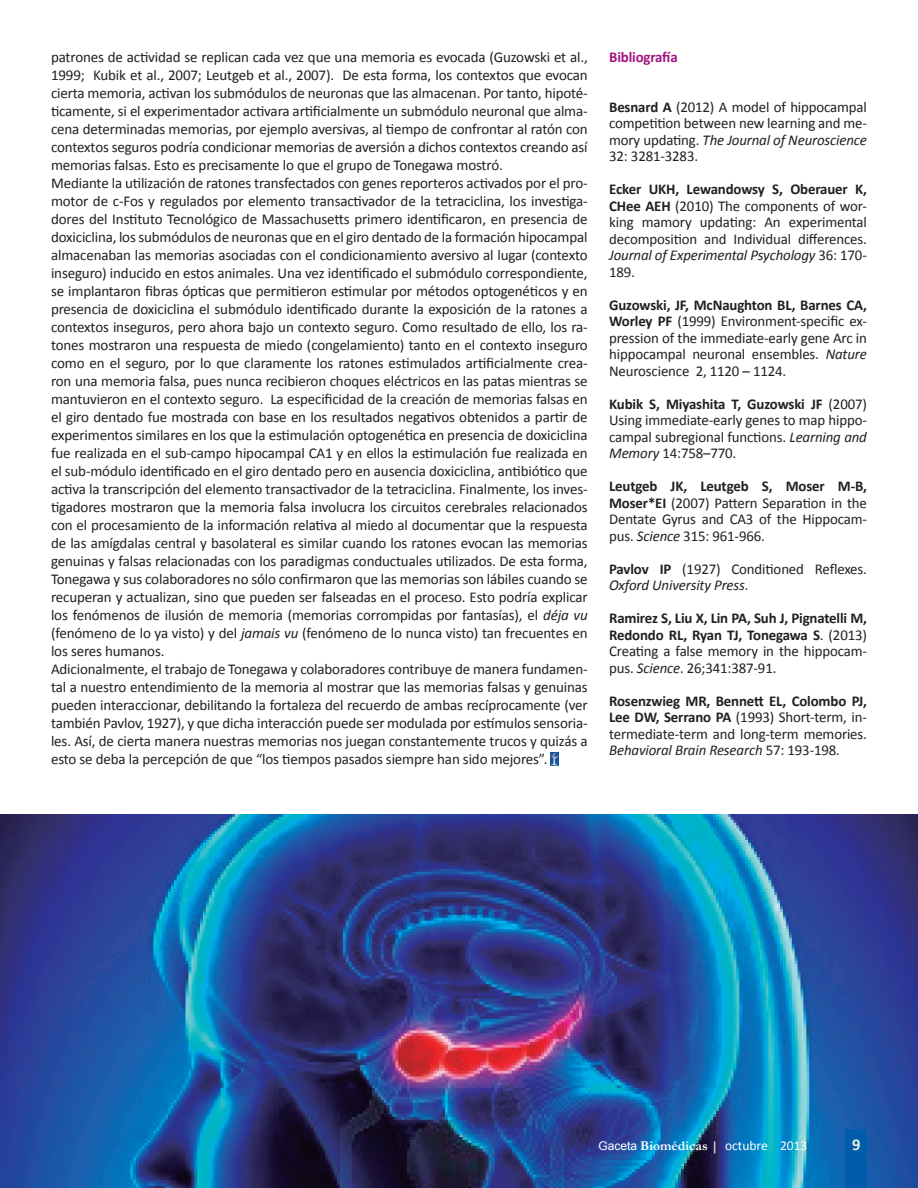
<style>
.page{position:relative;width:918px;height:1188px;background:#fff}
.page>*{position:absolute;margin:0;border:0;box-sizing:border-box;transform-origin:0 0}
.t1{font:700 16.5px "Calibri";color:#eaf3de}
.t2{font:15px/18px "Calibri";letter-spacing:-.01em;color:#231f20;text-align:justify}
.t3{font:700 15px/16.5px "Calibri";letter-spacing:-.01em;color:#231f20;text-align:justify}
.t4{font:700 15px "Calibri";letter-spacing:-.01em;color:#a1147f}
.t5{font:700 13.5px "Garamond";color:#fff}
.s1{font-style:italic}
.s2{font-weight:700}
.s3{font-weight:400}
.s4{font-weight:400;font-style:italic}
.s5{font-family:"Arial";font-weight:400;font-size:12px}
.s6{font-family:"Calibri";font-weight:400}
</style>
<div class="page">
<img style="left:0;top:815px;width:918px;height:373px">
<div style="left:846px;top:1129px;width:21px;height:59px;background:#015dab"></div>
<svg style="left:550px;top:752px;width:8px;height:13px"></svg>
<p class="t2" style="left:51px;top:48px;width:538px;text-align:left">patrones de actividad se replican cada vez que una memoria es evocada (Guzowski et al., 1999; Kubik et al., 2007; Leutgeb et al., 2007). De esta forma, los contextos que evocan cierta memoria, activan los submódulos de neuronas que las almacenan. Por tanto, hipoté&shy;ticamente, si el experimentador activara artificialmente un submódulo neuronal que alma&shy;cena determinadas memorias, por ejemplo aversivas, al tiempo de confrontar al ratón con contextos seguros podría condicionar memorias de aversión a dichos contextos creando así memorias falsas. Esto es precisamente lo que el grupo de Tonegawa mostró.<br>Mediante la utilización de ratones transfectados con genes reporteros activados por el pro&shy;motor de c-Fos y regulados por elemento transactivador de la tetraciclina, los investiga&shy;dores del Instituto Tecnológico de Massachusetts primero identificaron, en presencia de doxiciclina, los submódulos de neuronas que en el giro dentado de la formación hipocampal almacenaban las memorias asociadas con el condicionamiento aversivo al lugar (contexto inseguro) inducido en estos animales. Una vez identificado el submódulo correspondiente, se implantaron fibras ópticas que permitieron estimular por métodos optogenéticos y en presencia de doxiciclina el submódulo identificado durante la exposición de la ratones a contextos inseguros, pero ahora bajo un contexto seguro. Como resultado de ello, los ra&shy;tones mostraron una respuesta de miedo (congelamiento) tanto en el contexto inseguro como en el seguro, por lo que claramente los ratones estimulados artificialmente crea&shy;ron una memoria falsa, pues nunca recibieron choques eléctricos en las patas mientras se mantuvieron en el contexto seguro. La especificidad de la creación de memorias falsas en el giro dentado fue mostrada con base en los resultados negativos obtenidos a partir de experimentos similares en los que la estimulación optogenética en presencia de doxiciclina fue realizada en el sub-campo hipocampal CA1 y en ellos la estimulación fue realizada en el sub-módulo identificado en el giro dentado pero en ausencia doxiciclina, antibiótico que activa la transcripción del elemento transactivador de la tetraciclina. Finalmente, los inves&shy;tigadores mostraron que la memoria falsa involucra los circuitos cerebrales relacionados con el procesamiento de la información relativa al miedo al documentar que la respuesta de las amígdalas central y basolateral es similar cuando los ratones evocan las memorias genuinas y falsas relacionadas con los paradigmas conductuales utilizados. De esta forma, Tonegawa y sus colaboradores no sólo confirmaron que las memorias son lábiles cuando se recuperan y actualizan, sino que pueden ser falseadas en el proceso. Esto podría explicar los fenómenos de ilusión de memoria (memorias corrompidas por fantasías), el <span class="s1">déja vu </span>(fenómeno de lo ya visto) y del <span class="s1">jamais vu</span> (fenómeno de lo nunca visto) tan frecuentes en los seres humanos.<br>Adicionalmente, el trabajo de Tonegawa y colaboradores contribuye de manera fundamen&shy;tal a nuestro entendimiento de la memoria al mostrar que las memorias falsas y genuinas pueden interaccionar, debilitando la fortaleza del recuerdo de ambas recíprocamente (ver también Pavlov, 1927), y que dicha interacción puede ser modulada por estímulos sensoria&shy;les. Así, de cierta manera nuestras memorias nos juegan constantemente trucos y quizás a esto se deba la percepción de que “los tiempos pasados siempre han sido mejores”.</p>
<p class="t4" style="left:609px;top:48px;width:70px">Bibliografía</p>
<p class="t2" style="left:609px;top:99px;width:259px;line-height:16.5px"><span class="s2">Besnard A</span> (2012) A model of hippocampal competition between new learning and me&shy;mory updating. <span class="s1">The Journal of Neuroscience </span>32: 3281-3283.</p>
<p class="t2" style="left:609px;top:181px;width:259px;line-height:16.5px"><span class="s2">Ecker UKH, Lewandowsy S, Oberauer K, CHee AEH</span> (2010) The components of wor&shy;king mamory updating: An experimental decomposition and Individual differences.<br><span class="s1">Journal of Experimental Psychology</span> 36: 170- 189.</p>
<p class="t2" style="left:609px;top:297px;width:259px;line-height:16.5px"><span class="s2">Guzowski, JF, McNaughton BL, Barnes CA, Worley PF</span> (1999) Environment-specific ex&shy;pression of the immediate-early gene Arc in hippocampal neuronal ensembles. <span class="s1">Nature </span>Neuroscience 2, 1120 – 1124.</p>
<p class="t2" style="left:609px;top:396px;width:259px;line-height:16.5px"><span class="s2">Kubik S, Miyashita T, Guzowski JF</span> (2007)<br>Using immediate-early genes to map hippo&shy;campal subregional functions. <span class="s1">Learning and Memory</span> 14:758–770.</p>
<p class="t2" style="left:609px;top:478px;width:259px;line-height:16.5px"><span class="s2">Leutgeb JK, Leutgeb S, Moser M-B, Moser*EI</span> (2007) Pattern Separation in the Dentate Gyrus and CA3 of the Hippocam&shy;pus. <span class="s1">Science</span> 315: 961-966.</p>
<p class="t2" style="left:609px;top:561px;width:259px;line-height:16.5px"><span class="s2">Pavlov IP</span> (1927) Conditioned Reflexes.<br><span class="s1">Oxford University Press</span>.</p>
<p class="t3" style="left:609px;top:610px;width:259px">Ramirez S, Liu X, Lin PA, Suh J, Pignatelli M, Redondo RL, Ryan TJ, Tonegawa S<span class="s3">. (2013)<br>Creating a false memory in the hippocam&shy;pus.</span> <span class="s4">Science</span><span class="s3">. 26;341:387-91.</span></p>
<p class="t2" style="left:609px;top:693px;width:259px;line-height:16.5px"><span class="s2">Rosenzwieg MR, Bennett EL, Colombo PJ, Lee DW, Serrano PA</span> (1993) Short-term, in&shy;termediate-term and long-term memories.<br><span class="s1">Behavioral Brain Research</span> 57: 193-198.</p>
<p class="t5" style="left:599px;top:1137px;width:210px"><span class="s5">Gaceta</span> Biomédicas | <span class="s6">octubre 2013</span></p>
<p class="t1" style="left:852px;top:1134px;width:10px">9</p>
</div>
